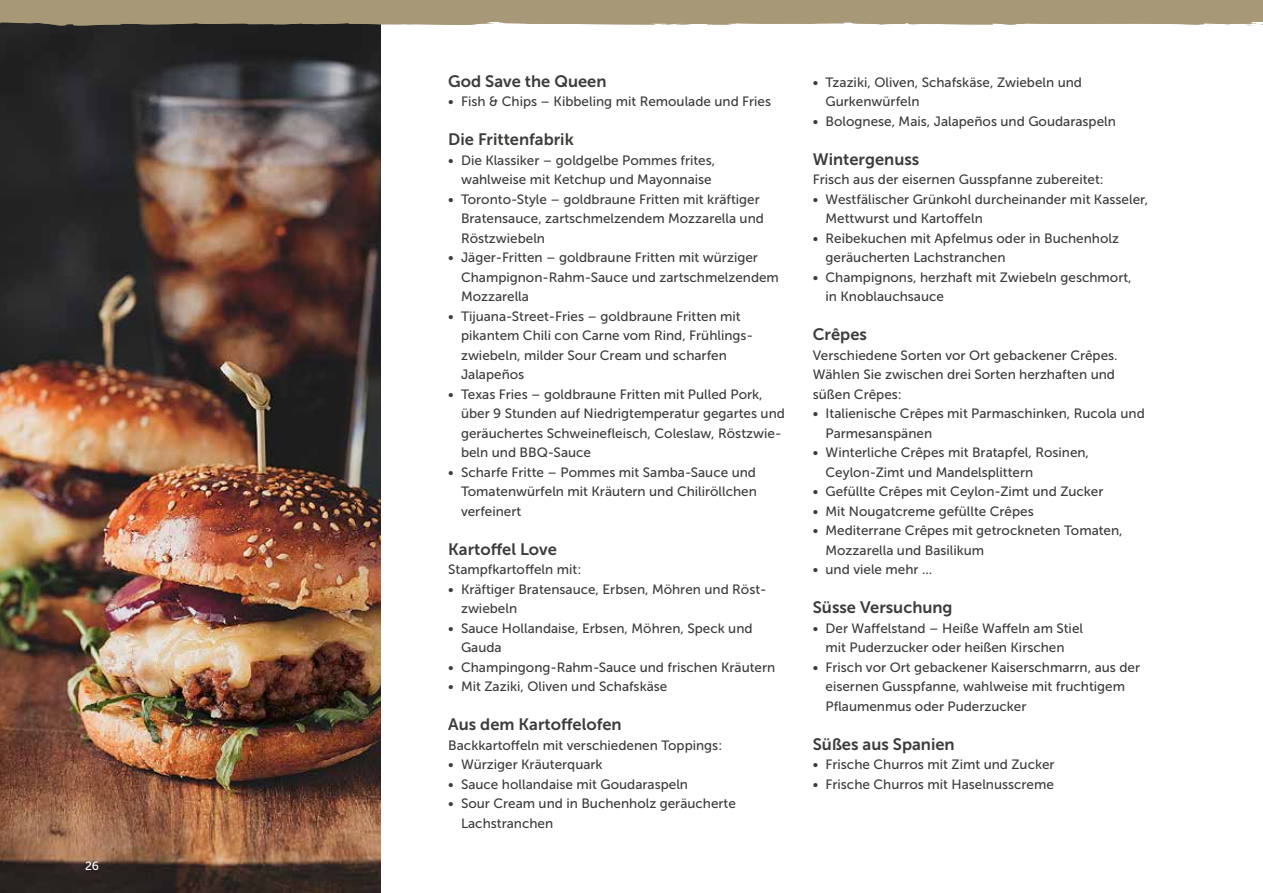
<style>
.page{position:relative;width:1263px;height:893px;background:#fff}
.page>*{position:absolute;margin:0;border:0;box-sizing:border-box;transform-origin:0 0}
.t1{font:16.5px "Museo Sans 700";color:#3c3c3b}
.t2{font:13.5px/19.5px "Museo Sans 500";color:#3c3c3b}
.t3{font:12px "Museo Sans 500";color:#fff}
</style>
<div class="page">
<img style="left:0;top:26px;width:381px;height:867px">
<svg style="left:0;top:0;width:1263px;height:26px;background:#a89a7c"></svg>
<p class="t3" style="left:85px;top:859px;width:16px">26</p>
<p class="t1" style="left:448px;top:72px;width:160px">God Save the Queen</p>
<p class="t2" style="left:448px;top:92px;width:324px">• Fish &amp; Chips – Kibbeling mit Remoulade und Fries</p>
<p class="t1" style="left:448px;top:130px;width:127px">Die Frittenfabrik</p>
<p class="t2" style="left:448px;top:150px;width:269px;text-align:right">• Die Klassiker – goldgelbe Pommes frites, wahlweise mit Ketchup und Mayonnaise</p>
<p class="t2" style="left:461px;top:189px;width:304px;text-indent:-13px">• Toronto-Style – goldbraune Fritten mit kräftiger<br>Bratensauce, zartschmelzendem Mozzarella und<br>Röstzwiebeln</p>
<p class="t2" style="left:461px;top:248px;width:319px;text-indent:-13px">• Jäger-Fritten – goldbraune Fritten mit würziger<br>Champignon-Rahm-Sauce und zartschmelzendem<br>Mozzarella</p>
<p class="t2" style="left:461px;top:306px;width:291px;text-indent:-13px">• Tijuana-Street-Fries – goldbraune Fritten mit pikantem Chili con Carne vom Rind, Frühlings&shy;zwiebeln, milder Sour Cream und scharfen Jalapeños</p>
<p class="t2" style="left:461px;top:384px;width:325px;text-indent:-13px">• Texas Fries – goldbraune Fritten mit Pulled Pork, über 9 Stunden auf Niedrigtemperatur gegartes und geräuchertes Schweinefleisch, Coleslaw, Röstzwie&shy;beln und BBQ-Sauce</p>
<p class="t2" style="left:461px;top:462px;width:297px;text-align:justify;text-indent:-13px">• Scharfe Fritte – Pommes mit Samba-Sauce und Tomatenwürfeln mit Kräutern und Chiliröllchen verfeinert</p>
<p class="t1" style="left:448px;top:540px;width:110px">Kartoffel Love</p>
<p class="t2" style="left:448px;top:560px;width:135px">Stampfkartoffeln mit:</p>
<p class="t2" style="left:461px;top:579px;width:307px;text-indent:-13px">• Kräftiger Bratensauce, Erbsen, Möhren und Röst&shy;zwiebeln</p>
<p class="t2" style="left:461px;top:618px;width:293px;text-indent:-13px">• Sauce Hollandaise, Erbsen, Möhren, Speck und<br>Gauda</p>
<p class="t2" style="left:448px;top:657px;width:329px">• Champingong-Rahm-Sauce und frischen Kräutern</p>
<p class="t2" style="left:448px;top:677px;width:221px">• Mit Zaziki, Oliven und Schafskäse</p>
<p class="t1" style="left:448px;top:715px;width:175px">Aus dem Kartoffelofen</p>
<p class="t2" style="left:448px;top:735px;width:275px">Backkartoffeln mit verschiedenen Toppings:</p>
<p class="t2" style="left:448px;top:755px;width:156px">• Würziger Kräuterquark</p>
<p class="t2" style="left:448px;top:774px;width:241px">• Sauce hollandaise mit Goudaraspeln</p>
<p class="t2" style="left:461px;top:794px;width:276px;text-indent:-13px">• Sour Cream und in Buchenholz geräucherte<br>Lachstranchen</p>
<p class="t2" style="left:825px;top:72px;width:258px;text-indent:-13px">• Tzaziki, Oliven, Schafskäse, Zwiebeln und<br>Gurkenwürfeln</p>
<p class="t2" style="left:813px;top:111px;width:305px">• Bolognese, Mais, Jalapeños und Goudaraspeln</p>
<p class="t1" style="left:813px;top:150px;width:108px">Wintergenuss</p>
<p class="t2" style="left:813px;top:170px;width:293px">Frisch aus der eisernen Gusspfanne zubereitet:</p>
<p class="t2" style="left:825px;top:189px;width:324px;text-indent:-13px">• Westfälischer Grünkohl durcheinander mit Kasseler,<br>Mettwurst und Kartoffeln</p>
<p class="t2" style="left:825px;top:228px;width:295px;text-indent:-13px">• Reibekuchen mit Apfelmus oder in Buchenholz geräucherten Lachstranchen</p>
<p class="t2" style="left:825px;top:267px;width:308px;text-indent:-13px">• Champignons, herzhaft mit Zwiebeln geschmort, in Knoblauchsauce</p>
<p class="t1" style="left:813px;top:325px;width:56px">Crêpes</p>
<p class="t2" style="left:813px;top:345px;width:306px">Verschiedene Sorten vor Ort gebackener Crêpes.<br>Wählen Sie zwischen drei Sorten herzhaften und süßen Crêpes:</p>
<p class="t2" style="left:825px;top:404px;width:321px;text-indent:-13px">• Italienische Crêpes mit Parmaschinken, Rucola und<br>Parmesanspänen</p>
<p class="t2" style="left:825px;top:443px;width:265px;text-indent:-13px">• Winterliche Crêpes mit Bratapfel, Rosinen,<br>Ceylon-Zimt und Mandelsplittern</p>
<p class="t2" style="left:813px;top:482px;width:292px">• Gefüllte Crêpes mit Ceylon-Zimt und Zucker</p>
<p class="t2" style="left:813px;top:501px;width:222px">• Mit Nougatcreme gefüllte Crêpes</p>
<p class="t2" style="left:825px;top:521px;width:299px;text-indent:-13px">• Mediterrane Crêpes mit getrockneten Tomaten,<br>Mozzarella und Basilikum</p>
<p class="t2" style="left:813px;top:560px;width:121px">• und viele mehr ...</p>
<p class="t1" style="left:813px;top:598px;width:141px">Süsse Versuchung</p>
<p class="t2" style="left:813px;top:618px;width:272px;text-align:center">• Der Waffelstand – Heiße Waffeln am Stiel mit Puderzucker oder heißen Kirschen</p>
<p class="t2" style="left:825px;top:657px;width:316px;text-indent:-13px">• Frisch vor Ort gebackener Kaiserschmarrn, aus der eisernen Gusspfanne, wahlweise mit fruchtigem<br>Pflaumenmus oder Puderzucker</p>
<p class="t1" style="left:813px;top:735px;width:143px">Süßes aus Spanien</p>
<p class="t2" style="left:813px;top:755px;width:243px">• Frische Churros mit Zimt und Zucker</p>
<p class="t2" style="left:813px;top:774px;width:243px">• Frische Churros mit Haselnusscreme</p>
</div>
